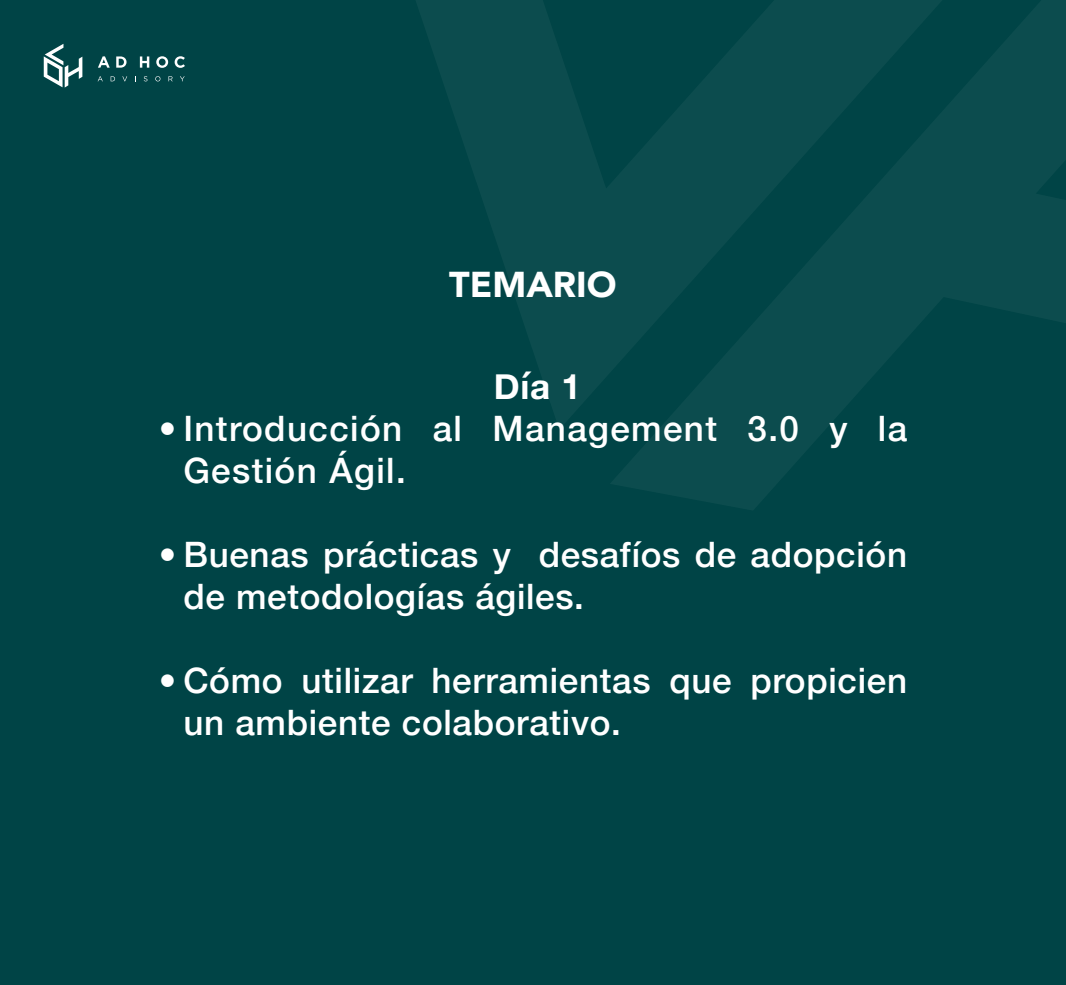
<style>
.page{position:relative;width:1066px;height:985px;background:#fff}
.page>*{position:absolute;margin:0;border:0;box-sizing:border-box;transform-origin:0 0}
.t1{font:900 35.88px "Avenir";color:#fff}
.t2{font:500 35px/42px "Helvetica Neue";letter-spacing:.02em;color:#fff}
.t3{font:500 35px/42px "Helvetica Neue";letter-spacing:.04em;color:#fff}
.t4{font:700 35px "Helvetica Neue";color:#fff}
</style>
<div class="page">
<div style="left:0;top:0;width:1066px;height:984px;background:#004446"></div>
<svg style="left:416px;top:0;width:194px;height:429px;fill:#0c4c4e"></svg>
<svg style="left:610px;top:0;width:456px;height:510px;fill:#0c4c4e"></svg>
<svg style="left:44px;top:44px;width:38px;height:43px"></svg>
<svg style="left:98px;top:56px;width:12px;height:12px"></svg>
<svg style="left:116px;top:56px;width:11px;height:12px"></svg>
<svg style="left:140px;top:56px;width:9px;height:12px"></svg>
<svg style="left:156px;top:56px;width:12px;height:12px"></svg>
<svg style="left:175px;top:56px;width:10px;height:12px"></svg>
<svg style="left:98px;top:76px;width:5px;height:5px"></svg>
<svg style="left:111px;top:76px;width:4px;height:5px"></svg>
<svg style="left:122px;top:76px;width:5px;height:5px"></svg>
<svg style="left:144px;top:76px;width:3px;height:5px"></svg>
<svg style="left:155px;top:76px;width:5px;height:5px"></svg>
<svg style="left:168px;top:76px;width:5px;height:5px"></svg>
<svg style="left:180px;top:76px;width:5px;height:5px"></svg>
<p class="t1" style="left:449px;top:254px;width:169px">TEMARIO</p>
<p class="t4" style="left:494px;top:359px;width:89px">Día 1</p>
<p class="t3" style="left:183px;top:405px;width:725px;text-indent:-24px">• Introducción al Management 3.0 y la<br>Gestión Ágil.</p>
<p class="t2" style="left:183px;top:531px;width:725px;text-indent:-24px">• Buenas prácticas y desafíos de adopción de metodologías ágiles.</p>
<p class="t2" style="left:183px;top:657px;width:725px;text-indent:-24px">• Cómo utilizar herramientas que propicien un ambiente colaborativo.</p>
</div>
